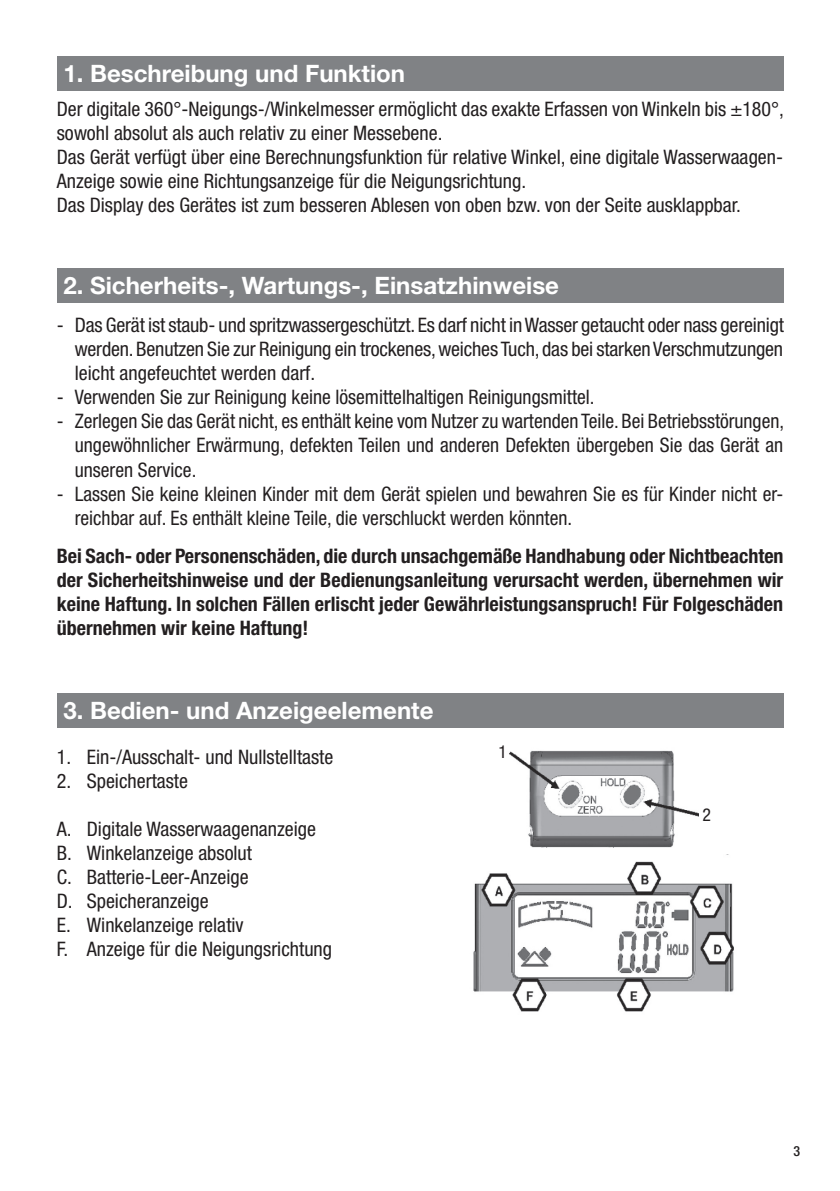
<style>
.page{position:relative;width:840px;height:1191px;background:#fff}
.page>*{position:absolute;margin:0;border:0;box-sizing:border-box;transform-origin:0 0}
.t1{font:700 24px "Helvetica Neue LT Std";color:#fff}
.t2{font:condensed 20px/24px "Helvetica Neue LT Std";color:#231f20}
.t3{font:700 condensed 20px/24px "Helvetica Neue LT Std";color:#231f20;text-align:justify}
.t4{font:condensed 17.8px "Helvetica Neue LT Std";color:#231f20}
.t5{font:500 condensed 14px "Helvetica Neue LT Std";color:#231f20}
</style>
<div class="page">
<div style="left:57px;top:57px;width:725px;height:34px;background:#808285"></div>
<div style="left:57px;top:269px;width:725px;height:34px;background:#808285"></div>
<div style="left:57px;top:693px;width:725px;height:34px;background:#808285"></div>
<img style="left:509px;top:750px;width:189px;height:97px">
<img style="left:473px;top:854px;width:261px;height:158px">
<p class="t1" style="left:63px;top:59px;width:343px">1. Beschreibung und Funktion</p>
<p class="t2" style="left:57px;top:97px;width:728px">Der digitale 360°-Neigungs-/Winkelmesser ermöglicht das exakte Erfassen von Winkeln bis ±180°, sowohl absolut als auch relativ zu einer Messebene.<br>Das Gerät verfügt über eine Berechnungsfunktion für relative Winkel, eine digitale Wasserwaagen-Anzeige sowie eine Richtungsanzeige für die Neigungsrichtung.<br>Das Display des Gerätes ist zum besseren Ablesen von oben bzw. von der Seite ausklappbar.</p>
<p class="t1" style="left:63px;top:271px;width:497px">2. Sicherheits-, Wartungs-, Einsatzhinweise</p>
<p class="t2" style="left:75px;top:313px;width:710px;text-align:justify;text-indent:-18px">- Das Gerät ist staub- und spritzwassergeschützt. Es darf nicht in Wasser getaucht oder nass gereinigt werden. Benutzen Sie zur Reinigung ein trockenes, weiches Tuch, das bei starken Verschmutzungen leicht angefeuchtet werden darf.</p>
<p class="t2" style="left:57px;top:385px;width:539px">- Verwenden Sie zur Reinigung keine lösemittelhaltigen Reinigungsmittel.</p>
<p class="t2" style="left:75px;top:409px;width:710px;text-align:justify;text-indent:-18px">- Zerlegen Sie das Gerät nicht, es enthält keine vom Nutzer zu wartenden Teile. Bei Betriebsstörungen, ungewöhnlicher Erwärmung, defekten Teilen und anderen Defekten übergeben Sie das Gerät an unseren Service.</p>
<p class="t2" style="left:75px;top:481px;width:709px;text-indent:-18px">- Lassen Sie keine kleinen Kinder mit dem Gerät spielen und bewahren Sie es für Kinder nicht er&shy;reichbar auf. Es enthält kleine Teile, die verschluckt werden könnten.</p>
<p class="t3" style="left:57px;top:543px;width:728px">Bei Sach- oder Personenschäden, die durch unsachgemäße Handhabung oder Nichtbeachten der Sicherheitshinweise und der Bedienungsanleitung verursacht werden, übernehmen wir keine Haftung. In solchen Fällen erlischt jeder Gewährleistungsanspruch! Für Folgeschäden übernehmen wir keine Haftung!</p>
<p class="t1" style="left:63px;top:696px;width:371px">3. Bedien- und Anzeigeelemente</p>
<p class="t2" style="left:57px;top:744px;width:278px">1. Ein-/Ausschalt- und Nullstelltaste</p>
<p class="t2" style="left:57px;top:768px;width:133px">2. Speichertaste</p>
<p class="t2" style="left:57px;top:816px;width:277px">A. Digitale Wasserwaagenanzeige<br>B. Winkelanzeige absolut<br>C. Batterie-Leer-Anzeige<br>D. Speicheranzeige<br>E. Winkelanzeige relativ<br>F. Anzeige für die Neigungsrichtung</p>
<p class="t4" style="left:498px;top:741px;width:10px">1</p>
<p class="t4" style="left:702px;top:803px;width:10px">2</p>
<p class="t5" style="left:793px;top:1142px;width:8px">3</p>
</div>
